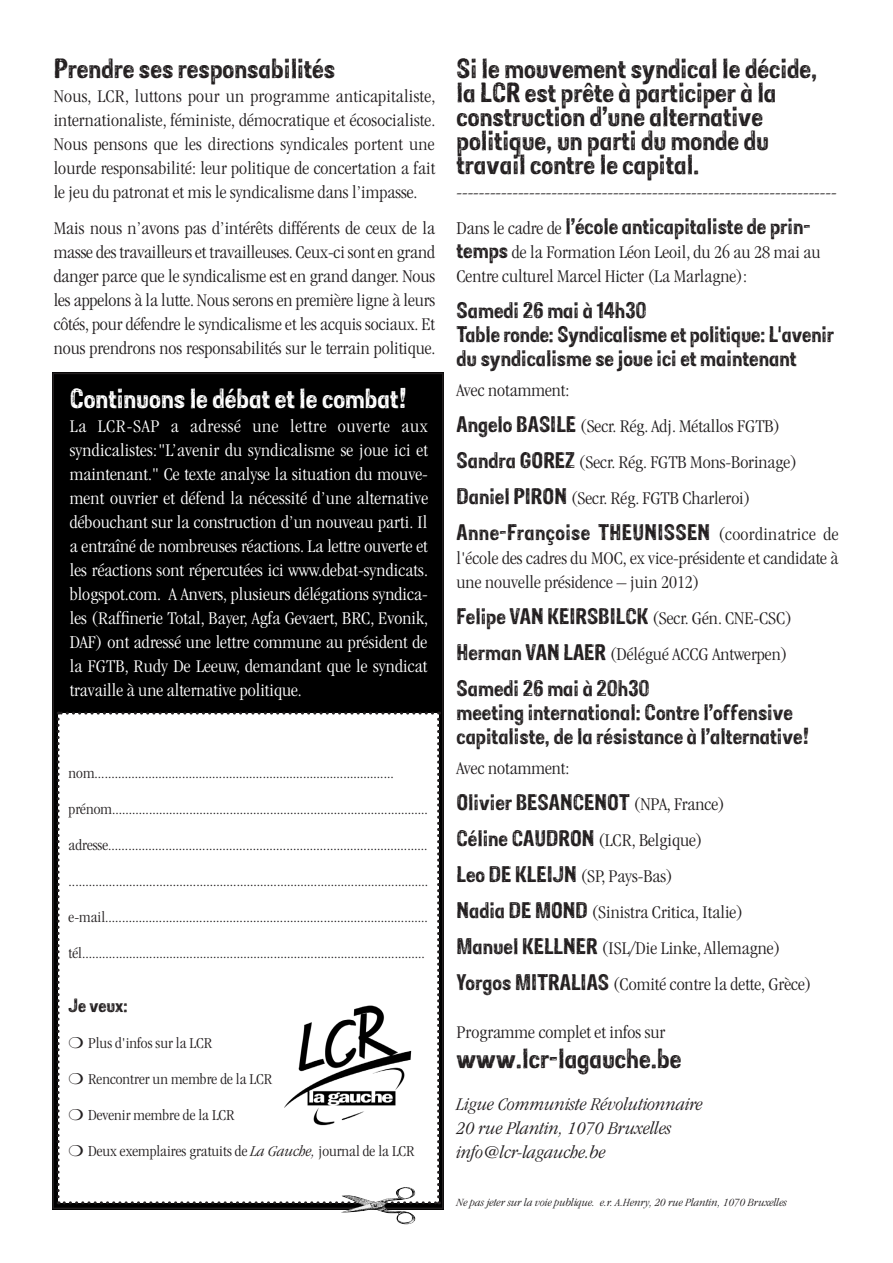
<style>
.page{position:relative;width:893px;height:1263px;background:#fff}
.page>*{position:absolute;margin:0;border:0;box-sizing:border-box;transform-origin:0 0}
.H3_black-tract{font:22.8px/24px "Sans Culottes";color:#231f20;scale:1.11 1}
.H3_white-tract{font:22.8px "Sans Culottes";color:#fff;scale:1.11 1}
.BODY-tract_FR{font:22.8px "Sans Culottes";color:#231f20;scale:1.11 1}
.BODY-tract_FR-2{font:300 condensed 18.6px/24px "ITC Garamond Std";color:#231f20;text-align:justify;scale:1.11 1}
.BODY-tract_white{font:300 condensed 18.6px/24px "ITC Garamond Std";color:#fff;text-align:justify;scale:1.11 1}
._13_16_bold{font:18.6px/24px "Sans Culottes";color:#231f20;scale:1.11 1}
.BODY-tract_FR-3{font:italic 300 condensed 18.6px/24px "ITC Garamond Std";color:#231f20;scale:1.11 1}
.BODY-tract_FR-4{font:18.6px "Sans Culottes";color:#231f20;scale:1.11 1}
.body_black{font:300 condensed 15.6px "ITC Garamond Std";color:#231f20;scale:1.11 1}
.BODY-tract_FR-5{font:300 condensed 15.6px "ITC Garamond Std";color:#231f20;scale:1.11 1}
.body_black-2{font:15.6px "Sans Culottes";color:#231f20;scale:1.11 1}
.legal_note{font:italic 300 condensed 11.4px "ITC Garamond Std";color:#231f20;scale:1.11 1}
.s1{font-style:italic}
.s2{font-family:"Sans Culottes";font-weight:400;font-stretch:normal}
.s3{font-family:"ITC Garamond Std";font-weight:300;font-stretch:condensed}
</style>
<div class="page">
<div style="left:55px;top:376px;width:385px;height:830px;background:#000"></div>
<div style="left:52px;top:373px;width:391px;height:836px;border:2px solid #231f20"></div>
<svg style="left:57px;top:711px;width:383px;height:493px"></svg>
<img style="left:341px;top:1187px;width:75px;height:37px">
<img style="left:284px;top:1002px;width:130px;height:126px">
<p class="H3_black-tract" style="left:54px;top:56px;width:255px">Prendre ses responsabilités</p>
<p class="BODY-tract_FR-2" style="left:54px;top:84px;width:345px">Nous, LCR, luttons pour un programme anticapitaliste, internationaliste, féministe, démocratique et écosocialiste.<br>Nous pensons que les directions syndicales portent une lourde responsabilité: leur politique de concertation a fait le jeu du patronat et mis le syndicalisme dans l’impasse.</p>
<p class="BODY-tract_FR-2" style="left:54px;top:216px;width:345px">Mais nous n’avons pas d’intérêts différents de ceux de la masse des travailleurs et travailleuses. Ceux-ci sont en grand danger parce que le syndicalisme est en grand danger. Nous les appelons à la lutte. Nous serons en première ligne à leurs côtés, pour défendre le syndicalisme et les acquis sociaux. Et nous prendrons nos responsabilités sur le terrain politique.</p>
<p class="H3_white-tract" style="left:70px;top:382px;width:305px">Continuons le débat et le combat!</p>
<p class="BODY-tract_white" style="left:70px;top:414px;width:324px">La LCR-SAP a adressé une lettre ouverte aux syndicalistes:"L’avenir du syndicalisme se joue ici et maintenant." Ce texte analyse la situation du mouve&shy;ment ouvrier et défend la nécessité d’une alternative débouchant sur la construction d’un nouveau parti. Il a entraîné de nombreuses réactions. La lettre ouverte et les réactions sont répercutées ici www.debat-syndicats. blogspot.com. A Anvers, plusieurs délégations syndica&shy;les (Raffinerie Total, Bayer, Agfa Gevaert, BRC, Evonik, DAF) ont adressé une lettre commune au président de la FGTB, Rudy De Leeuw, demandant que le syndicat travaille à une alternative politique.</p>
<p class="body_black" style="left:69px;top:764px;width:294px">nom.........................................................................................</p>
<p class="body_black" style="left:69px;top:800px;width:325px">prénom..............................................................................................</p>
<p class="body_black" style="left:69px;top:836px;width:325px">adresse...............................................................................................</p>
<p class="body_black" style="left:69px;top:872px;width:325px">...........................................................................................................</p>
<p class="body_black" style="left:69px;top:908px;width:325px">e-mail................................................................................................</p>
<p class="body_black" style="left:69px;top:944px;width:322px">tél......................................................................................................</p>
<p class="body_black-2" style="left:69px;top:993px;width:55px">Je veux:</p>
<p class="BODY-tract_FR-5" style="left:69px;top:1034px;width:131px">❍ Plus d'infos sur la LCR</p>
<p class="BODY-tract_FR-5" style="left:69px;top:1070px;width:185px">❍ Rencontrer un membre de la LCR</p>
<p class="BODY-tract_FR-5" style="left:69px;top:1106px;width:151px">❍ Devenir membre de la LCR</p>
<p class="BODY-tract_FR-5" style="left:69px;top:1142px;width:313px">❍ Deux exemplaires gratuits de <span class="s1">La Gauche,</span> journal de la LCR</p>
<p class="H3_black-tract" style="left:456px;top:56px;width:327px">Si le mouvement syndical le décide, la LCR est prête à participer à la construction d’une alternative politique, un parti du monde du travail contre le capital.</p>
<p class="BODY-tract_FR-2" style="left:456px;top:180px;width:344px">--------------------------------------------------------------------</p>
<p class="BODY-tract_FR-2" style="left:456px;top:216px;width:329px;text-align:left">Dans le cadre de <span class="s2">l’école anticapitaliste de prin&shy;temps</span> de la Formation Léon Leoil, du 26 au 28 mai au<br>Centre culturel Marcel Hicter (La Marlagne):</p>
<p class="_13_16_bold" style="left:456px;top:298px;width:342px">Samedi 26 mai à 14h30<br>Table ronde: Syndicalisme et politique: L'avenir du syndicalisme se joue ici et maintenant</p>
<p class="BODY-tract_FR-2" style="left:456px;top:378px;width:103px">Avec notamment:</p>
<p class="BODY-tract_FR-2" style="left:456px;top:414px;width:293px"><span class="s2">Angelo BASILE</span> (Secr. Rég. Adj. Métallos FGTB)</p>
<p class="BODY-tract_FR-2" style="left:456px;top:450px;width:308px"><span class="s2">Sandra GOREZ</span> (Secr. Rég. FGTB Mons-Borinage)</p>
<p class="BODY-tract_FR-2" style="left:456px;top:486px;width:266px"><span class="s2">Daniel PIRON</span> (Secr. Rég. FGTB Charleroi)</p>
<p class="BODY-tract_FR-2" style="left:456px;top:522px;width:346px"><span class="s2">Anne-Françoise THEUNISSEN</span> (coordinatrice de l'école des cadres du MOC, ex vice-présidente et candidate à une nouvelle présidence – juin 2012)</p>
<p class="BODY-tract_FR-4" style="left:456px;top:602px;width:304px">Felipe VAN KEIRSBILCK <span class="s3">(Secr. Gén. CNE-CSC)</span></p>
<p class="BODY-tract_FR-2" style="left:456px;top:642px;width:300px"><span class="s2">Herman VAN LAER</span> (Délégué ACCG Antwerpen)</p>
<p class="_13_16_bold" style="left:456px;top:676px;width:319px">Samedi 26 mai à 20h30<br>meeting international: Contre l’offensive capitaliste, de la résistance à l’alternative!</p>
<p class="BODY-tract_FR-2" style="left:456px;top:756px;width:103px">Avec notamment:</p>
<p class="BODY-tract_FR-4" style="left:456px;top:788px;width:243px">Olivier BESANCENOT <span class="s3">(NPA, France)</span></p>
<p class="BODY-tract_FR-2" style="left:456px;top:828px;width:223px"><span class="s2">Céline CAUDRON</span> (LCR, Belgique)</p>
<p class="BODY-tract_FR-2" style="left:456px;top:864px;width:197px"><span class="s2">Leo DE KLEIJN</span> (SP, Pays-Bas)</p>
<p class="BODY-tract_FR-2" style="left:456px;top:900px;width:260px"><span class="s2">Nadia DE MOND</span> (Sinistra Critica, Italie)</p>
<p class="BODY-tract_FR-2" style="left:456px;top:936px;width:293px"><span class="s2">Manuel KELLNER</span> (ISL/Die Linke, Allemagne)</p>
<p class="BODY-tract_FR-2" style="left:456px;top:972px;width:321px"><span class="s2">Yorgos MITRALIAS</span> (Comité contre la dette, Grèce)</p>
<p class="BODY-tract_FR-2" style="left:456px;top:1020px;width:190px">Programme complet et infos sur</p>
<p class="BODY-tract_FR" style="left:456px;top:1042px;width:204px">www.lcr-lagauche.be</p>
<p class="BODY-tract_FR-3" style="left:456px;top:1092px;width:223px">Ligue Communiste Révolutionnaire<br>20 rue Plantin, 1070 Bruxelles info@lcr-lagauche.be</p>
<p class="legal_note" style="left:456px;top:1196px;width:299px">Ne pas jeter sur la voie publique. e.r. A.Henry, 20 rue Plantin, 1070 Bruxelles</p>
</div>
